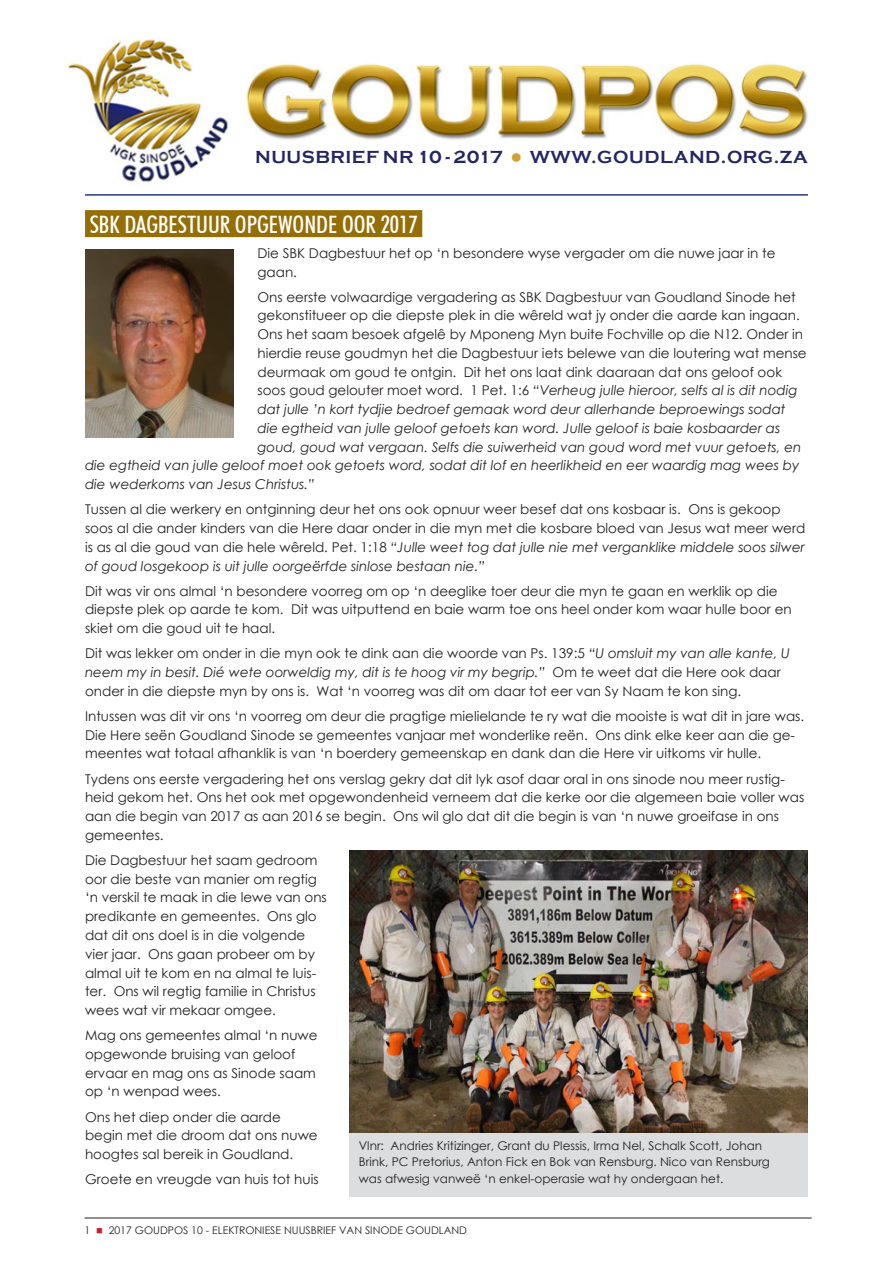
<style>
.page{position:relative;width:893px;height:1263px;background:#fff}
.page>*{position:absolute;margin:0;border:0;box-sizing:border-box;transform-origin:0 0}
.Body_caption{font:500 condensed 24px "Futura BT";color:#fff}
.Sub_Caption{font:700 18px "Copperplate Gothic";letter-spacing:.03em;color:#242663}
.Body_text{font:13.5px/18.8px "Century Gothic";color:#231f20}
.Body_text-2{font:italic 13.5px "Century Gothic";color:#231f20}
.Body_text-3{font:12px/16.5px "Century Gothic";color:#231f20}
.Body_text-4{font:10.5px "Century Gothic";color:#231f20}
.s1{color:#d3a033}
.s2{font-style:normal}
.s3{font-style:italic}
.s4{color:#c82026}
</style>
<div class="page">
<hr style="left:85px;top:1218px;width:727px;height:1px;background:#231f20">
<hr style="left:85px;top:194px;width:723px;height:2px;background:#203882">
<img style="left:64px;top:39px;width:744px;height:143px">
<img style="left:85px;top:250px;width:149px;height:187px">
<div style="left:85px;top:210px;width:337px;height:27px;background:#956e05"></div>
<img style="left:350px;top:851px;width:458px;height:282px">
<div style="left:350px;top:1133px;width:458px;height:64px;background:#dcdddf"></div>
<p class="Sub_Caption" style="left:255px;top:147px;width:554px">NUUSBRIEF NR 10 - 2017 <span class="s1">●</span> WWW.GOUDLAND.ORG.ZA</p>
<p class="Body_caption" style="left:90px;top:210px;width:329px">SBK DAGBESTUUR OPGEWONDE OOR 2017</p>
<p class="Body_text" style="left:257px;top:243px;width:520px">Die SBK Dagbestuur het op ‘n besondere wyse vergader om die nuwe jaar in te gaan.</p>
<p class="Body_text" style="left:257px;top:287px;width:540px">Ons eerste volwaardige vergadering as SBK Dagbestuur van Goudland Sinode het</p>
<p class="Body_text" style="left:257px;top:306px;width:544px">gekonstitueer op die diepste plek in die wêreld wat jy onder die aarde kan ingaan.</p>
<p class="Body_text" style="left:257px;top:325px;width:547px">Ons het saam besoek afgelê by Mponeng Myn buite Fochville op die N12. Onder in</p>
<p class="Body_text" style="left:257px;top:343px;width:551px">hierdie reuse goudmyn het die Dagbestuur iets belewe van die loutering wat mense</p>
<p class="Body_text" style="left:257px;top:362px;width:526px">deurmaak om goud te ontgin. Dit het ons laat dink daaraan dat ons geloof ook</p>
<p class="Body_text-2" style="left:257px;top:381px;width:542px"><span class="s2">soos goud gelouter moet word. 1 Pet. 1:6</span> “Verheug julle hieroor, selfs al is dit nodig</p>
<p class="Body_text-2" style="left:257px;top:400px;width:530px">dat julle ’n kort tydjie bedroef gemaak word deur allerhande beproewings sodat</p>
<p class="Body_text-2" style="left:257px;top:419px;width:524px">die egtheid van julle geloof getoets kan word. Julle geloof is baie kosbaarder as</p>
<p class="Body_text-2" style="left:257px;top:437px;width:545px">goud, goud wat vergaan. Selfs die suiwerheid van goud word met vuur getoets, en</p>
<p class="Body_text-2" style="left:85px;top:456px;width:716px">die egtheid van julle geloof moet ook getoets word, sodat dit lof en heerlikheid en eer waardig mag wees by</p>
<p class="Body_text-2" style="left:85px;top:475px;width:231px">die wederkoms van Jesus Christus.”</p>
<p class="Body_text" style="left:85px;top:500px;width:722px">Tussen al die werkery en ontginning deur het ons ook opnuur weer besef dat ons kosbaar is. Ons is gekoop soos al die ander kinders van die Here daar onder in die myn met die kosbare bloed van Jesus wat meer werd is as al die goud van die hele wêreld. Pet. 1:18 <span class="s3">“Julle weet tog dat julle nie met verganklike middele soos silwer of goud losgekoop is uit julle oorgeërfde sinlose bestaan nie.”</span></p>
<p class="Body_text" style="left:85px;top:581px;width:708px">Dit was vir ons almal ‘n besondere voorreg om op ‘n deeglike toer deur die myn te gaan en werklik op die diepste plek op aarde te kom. Dit was uitputtend en baie warm toe ons heel onder kom waar hulle boor en skiet om die goud uit te haal.</p>
<p class="Body_text" style="left:85px;top:644px;width:706px">Dit was lekker om onder in die myn ook te dink aan die woorde van Ps. 139:5 <span class="s3">“U omsluit my van alle kante, U neem my in besit. Dié wete oorweldig my, dit is te hoog vir my begrip.”</span> Om te weet dat die Here ook daar onder in die diepste myn by ons is. Wat ‘n voorreg was dit om daar tot eer van Sy Naam te kon sing.</p>
<p class="Body_text" style="left:85px;top:706px;width:721px">Intussen was dit vir ons ‘n voorreg om deur die pragtige mielielande te ry wat die mooiste is wat dit in jare was.<br>Die Here seën Goudland Sinode se gemeentes vanjaar met wonderlike reën. Ons dink elke keer aan die ge&shy;meentes wat totaal afhanklik is van ‘n boerdery gemeenskap en dank dan die Here vir uitkoms vir hulle.</p>
<p class="Body_text" style="left:85px;top:769px;width:721px">Tydens ons eerste vergadering het ons verslag gekry dat dit lyk asof daar oral in ons sinode nou meer rustig&shy;heid gekom het. Ons het ook met opgewondenheid verneem dat die kerke oor die algemeen baie voller was aan die begin van 2017 as aan 2016 se begin. Ons wil glo dat dit die begin is van ‘n nuwe groeifase in ons gemeentes.</p>
<p class="Body_text" style="left:85px;top:850px;width:243px">Die Dagbestuur het saam gedroom oor die beste van manier om regtig ‘n verskil te maak in die lewe van ons predikante en gemeentes. Ons glo dat dit ons doel is in die volgende vier jaar. Ons gaan probeer om by almal uit te kom en na almal te luis&shy;ter. Ons wil regtig familie in Christus wees wat vir mekaar omgee.</p>
<p class="Body_text" style="left:85px;top:1026px;width:234px">Mag ons gemeentes almal ‘n nuwe opgewonde bruising van geloof ervaar en mag ons as Sinode saam op ‘n wenpad wees.</p>
<p class="Body_text" style="left:85px;top:1107px;width:234px">Ons het diep onder die aarde begin met die droom dat ons nuwe hoogtes sal bereik in Goudland.</p>
<p class="Body_text" style="left:85px;top:1170px;width:235px">Groete en vreugde van huis tot huis</p>
<p class="Body_text-3" style="left:359px;top:1137px;width:413px">Vlnr: Andries Kritizinger, Grant du Plessis, Irma Nel, Schalk Scott, Johan<br>Brink, PC Pretorius, Anton Fick en Bok van Rensburg. Nico van Rensburg was afwesig vanweë ‘n enkel-operasie wat hy ondergaan het.</p>
<p class="Body_text-4" style="left:85px;top:1222px;width:384px">1 <span class="s4">■</span> 2017 GOUDPOS 10 - ELEKTRONIESE NUUSBRIEF VAN SINODE GOUDLAND</p>
</div>
